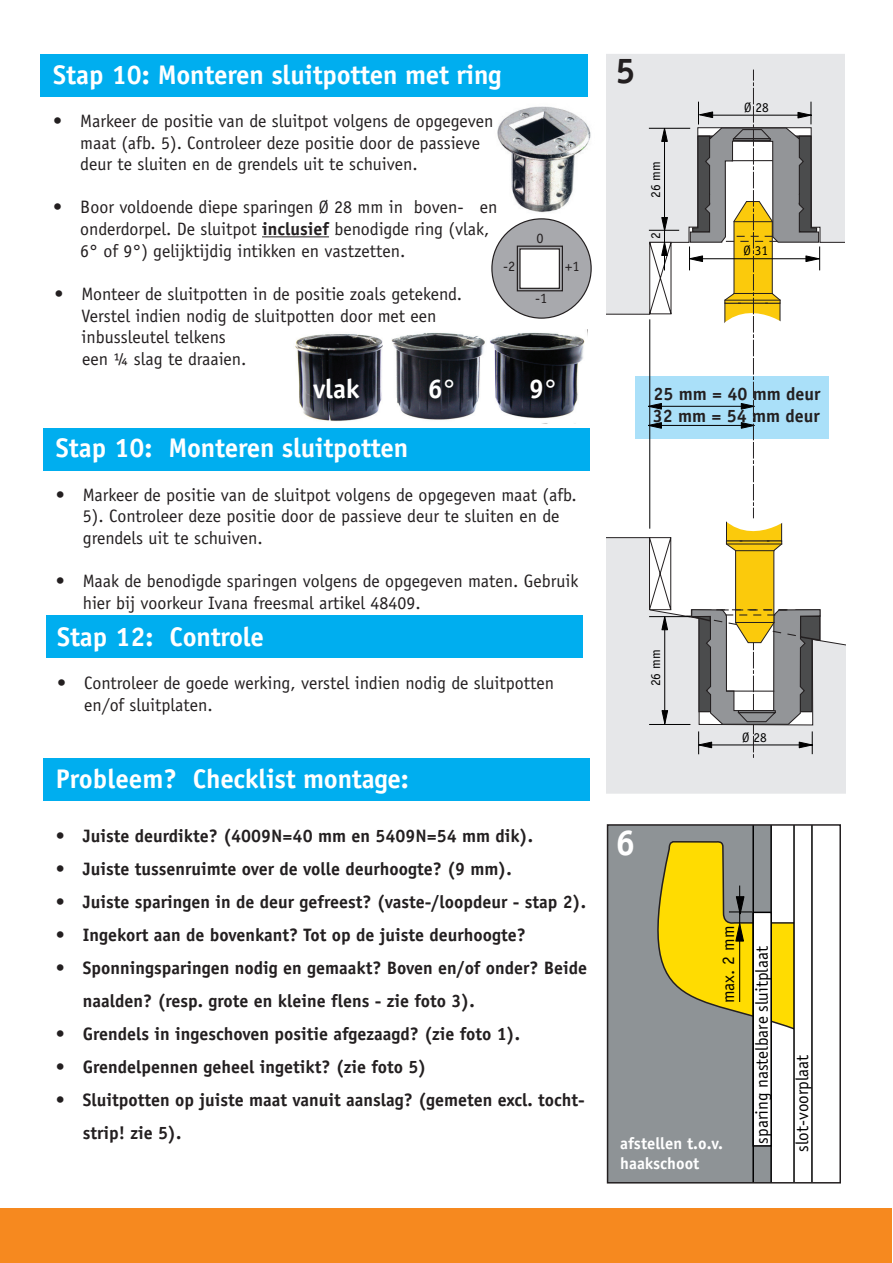
<style>
.page{position:relative;width:893px;height:1263px;background:#fff}
.page>*{position:absolute;margin:0;border:0;box-sizing:border-box;transform-origin:0 0}
.t1{font:700 36px "Officina Sans";color:#fff}
.t2{font:700 36px "Officina Sans";color:#231f20}
.t3{font:700 27px "Officina Sans";letter-spacing:-.01em;color:#fff}
.t4{font:18px/21.6px "Officina Sans";color:#231f20}
.t5{font:700 18px/33px "Officina Sans";color:#231f20}
.t6{font:17.55px/33.8px "Officina Sans";color:#000}
.t7{font:700 16.5px/19.8px "Officina Sans";color:#fff}
.t8{font:14.25px "Officina Sans";color:#231f20}
.t9{font:13.5px "Officina Sans";color:#000}
.s1{font-weight:700}
.s2{font-weight:400}
</style>
<div class="page">
<div style="left:0;top:1209px;width:891px;height:54px;background:#f6891f"></div>
<div style="left:635px;top:376px;width:194px;height:63px;background:#aae0f9"></div>
<svg style="left:606px;top:54px;width:239px;height:261px;background:#e7e8ea"></svg>
<svg style="left:606px;top:537px;width:240px;height:257px;background:#e8e9ea"></svg>
<hr style="left:649px;top:230px;width:30px;height:1px;background:#000">
<hr style="left:649px;top:128px;width:41px;height:1px;background:#000">
<hr style="left:664px;top:132px;width:1px;height:138px;background:#000">
<svg style="left:661px;top:125px;width:7px;height:17px"></svg>
<svg style="left:649px;top:217px;width:23px;height:98px"></svg>
<hr style="left:649px;top:319px;width:1px;height:210px;background:#000">
<hr style="left:655px;top:406px;width:98px;height:1px;background:#000">
<svg style="left:648px;top:403px;width:14px;height:7px"></svg>
<hr style="left:655px;top:425px;width:98px;height:1px;background:#000">
<svg style="left:648px;top:422px;width:14px;height:7px"></svg>
<hr style="left:649px;top:616px;width:41px;height:1px;background:#000">
<hr style="left:649px;top:724px;width:41px;height:1px;background:#000">
<hr style="left:664px;top:620px;width:1px;height:103px;background:#000">
<svg style="left:661px;top:710px;width:7px;height:17px"></svg>
<svg style="left:649px;top:537px;width:23px;height:94px"></svg>
<div style="left:608px;top:825px;width:150px;height:358px;background:#8e9396"></div>
<div style="left:752px;top:816px;width:20px;height:371px;background:#8e9396;border:2px solid #000001"></div>
<div style="left:752px;top:911px;width:20px;height:235px;background:#fff;border:2px solid #000001"></div>
<div style="left:793px;top:816px;width:20px;height:373px;background:#fff;border:2px solid #000001"></div>
<div style="left:747px;top:809px;width:72px;height:15px;background:#fff"></div>
<div style="left:743px;top:1183px;width:72px;height:15px;background:#fff"></div>
<svg style="left:657px;top:841px;width:139px;height:191px"></svg>
<div style="left:607px;top:824px;width:234px;height:359px;border:2px solid #231f20"></div>
<div style="left:43px;top:428px;width:546px;height:43px;background:#00aeef"></div>
<div style="left:43px;top:758px;width:546px;height:43px;background:#00aeef"></div>
<div style="left:46px;top:615px;width:536px;height:43px;background:#00aeef"></div>
<img style="left:497px;top:93px;width:94px;height:120px">
<div style="left:40px;top:54px;width:547px;height:43px;background:#00aeef"></div>
<hr style="left:262px;top:236px;width:67px;height:1px;background:#231f20">
<svg style="left:491px;top:218px;width:101px;height:101px"></svg>
<div style="left:517px;top:246px;width:46px;height:45px;border:1px solid #231f20"></div>
<img style="left:295px;top:332px;width:290px;height:92px">
<svg style="left:679px;top:70px;width:143px;height:687px"></svg>
<h2 class="t3" style="left:53px;top:58px;width:450px">Stap 10: Monteren sluitpotten met ring</h2>
<h1 class="t2" style="left:616px;top:49px;width:22px">5</h1>
<p class="t4" style="left:80px;top:110px;width:415px;text-indent:-27px">• Markeer de positie van de sluitpot volgens de opgegeven maat (afb. 5). Controleer deze positie door de passieve deur te sluiten en de grendels uit te schuiven.</p>
<p class="t4" style="left:80px;top:197px;width:419px;text-indent:-27px">• Boor voldoende diepe sparingen Ø 28 mm in boven- en onderdorpel. De sluitpot <span class="s1">inclusief</span> benodigde ring (vlak,<br>6° of 9°) gelijktijdig intikken en vastzetten.</p>
<p class="t8" style="left:503px;top:258px;width:14px">-2</p>
<p class="t8" style="left:565px;top:258px;width:16px">+1</p>
<p class="t8" style="left:535px;top:290px;width:14px">-1</p>
<p class="t8" style="left:536px;top:229px;width:9px">0</p>
<p class="t4" style="left:81px;top:283px;width:382px;text-indent:-27px">• Monteer de sluitpotten in de positie zoals getekend.<br>Verstel indien nodig de sluitpotten door met een inbussleutel telkens<br>een ¼ slag te draaien.</p>
<h2 class="t3" style="left:313px;top:372px;width:48px">vlak</h2>
<h2 class="t3" style="left:428px;top:372px;width:30px">6<span class="s2">°</span></h2>
<h2 class="t3" style="left:529px;top:372px;width:30px">9<span class="s2">°</span></h2>
<h2 class="t3" style="left:56px;top:431px;width:354px">Stap 10: Monteren sluitpotten</h2>
<p class="t4" style="left:83px;top:484px;width:495px;text-indent:-27px">• Markeer de positie van de sluitpot volgens de opgegeven maat (afb.<br>5). Controleer deze positie door de passieve deur te sluiten en de grendels uit te schuiven.</p>
<p class="t4" style="left:83px;top:570px;width:497px;text-indent:-27px">• Maak de benodigde sparingen volgens de opgegeven maten. Gebruik hier bij voorkeur Ivana freesmal artikel 48409.</p>
<h2 class="t3" style="left:57px;top:620px;width:209px">Stap 12: Controle</h2>
<p class="t4" style="left:84px;top:672px;width:472px;text-indent:-27px">• Controleer de goede werking, verstel indien nodig de sluitpotten en/of sluitplaten.</p>
<p class="t9" style="left:648px;top:198px;width:38px;rotate:-90deg">26 mm</p>
<p class="t9" style="left:648px;top:239px;width:8px;rotate:-90deg">2</p>
<p class="t9" style="left:744px;top:99px;width:26px">Ø 28</p>
<p class="t9" style="left:743px;top:243px;width:26px">Ø 31</p>
<p class="t5" style="left:653px;top:382px;width:169px;line-height:22.5px">25 mm = 40 mm deur<br>32 mm = 54 mm deur</p>
<p class="t9" style="left:648px;top:686px;width:38px;rotate:-90deg">26 mm</p>
<p class="t9" style="left:742px;top:730px;width:26px">Ø 28</p>
<h2 class="t3" style="left:56px;top:761px;width:354px">Probleem? Checklist montage:</h2>
<p class="t5" style="left:56px;top:819px;width:479px">• Juiste deurdikte? (4009N=40 mm en 5409N=54 mm dik).</p>
<p class="t5" style="left:56px;top:852px;width:458px">• Juiste tussenruimte over de volle deurhoogte? (9 mm).</p>
<p class="t5" style="left:56px;top:885px;width:532px">• Juiste sparingen in de deur gefreest? (vaste-/loopdeur - stap 2).</p>
<p class="t5" style="left:56px;top:918px;width:472px">• Ingekort aan de bovenkant? Tot op de juiste deurhoogte?</p>
<p class="t5" style="left:83px;top:951px;width:506px;text-indent:-27px">• Sponningsparingen nodig en gemaakt? Boven en/of onder? Beide naalden? (resp. grote en kleine flens - zie foto 3).</p>
<p class="t5" style="left:56px;top:1017px;width:466px">• Grendels in ingeschoven positie afgezaagd? (zie foto 1).</p>
<p class="t5" style="left:56px;top:1050px;width:372px">• Grendelpennen geheel ingetikt? (zie foto 5)</p>
<p class="t5" style="left:83px;top:1083px;width:503px;text-indent:-27px">• Sluitpotten op juiste maat vanuit aanslag? (gemeten excl. tocht&shy;strip! zie 5).</p>
<h1 class="t1" style="left:616px;top:820px;width:22px">6</h1>
<p class="t6" style="left:711px;top:1143px;width:220px;text-indent:140px;rotate:-90deg">max. 2 mm sparing nastelbare sluitplaat</p>
<p class="t7" style="left:620px;top:1133px;width:104px">afstellen t.o.v. haakschoot</p>
<p class="t6" style="left:785px;top:1151px;width:98px;rotate:-90deg">slot-voorplaat</p>
</div>
